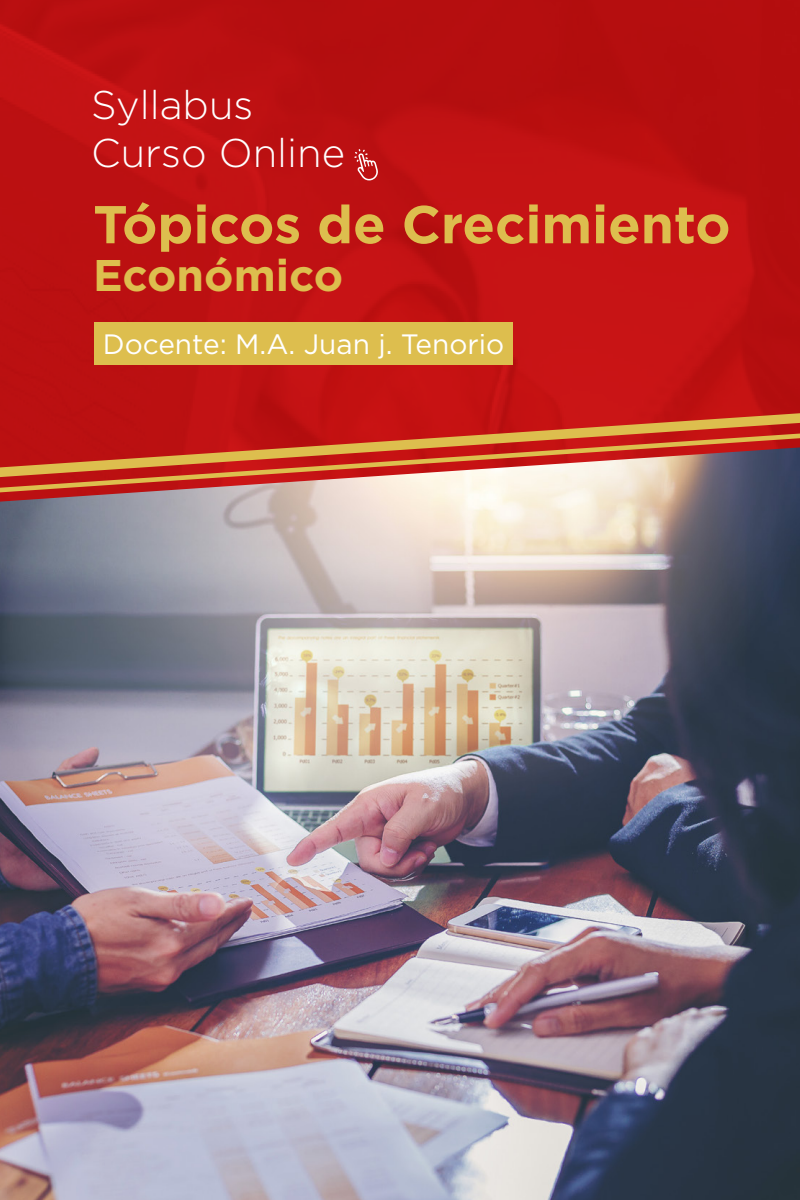
<style>
.page{position:relative;width:800px;height:1200px;background:#bb1012}
.page>*{position:absolute;margin:0;border:0;box-sizing:border-box;transform-origin:0 0}
.t1{font:700 53.1px "Gotham";color:#ddbe4e}
.t2{font:700 44.3px "Gotham";color:#ddbe4e}
.t3{font:300 40px/48px "Gotham";color:#fff}
.t4{font:28px "Gotham";color:#fff}
</style>
<div class="page">
<svg style="left:228px;top:413px;width:572px;height:34px;fill:#c61213"></svg>
<img style="left:0;top:447px;width:800px;height:753px">
<div style="left:94px;top:322px;width:419px;height:43px;background:#ddbe4e"></div>
<svg style="left:354px;top:149px;width:24px;height:32px"></svg>
<h3 class="t3" style="left:91px;top:80px;width:255px">Syllabus<br>Curso Online</h3>
<h1 class="t1" style="left:93px;top:189px;width:639px">Tópicos de Crecimiento</h1>
<h2 class="t2" style="left:93px;top:246px;width:252px">Económico</h2>
<p class="t4" style="left:103px;top:326px;width:403px">Docente: M.A. Juan j. Tenorio</p>
</div>
